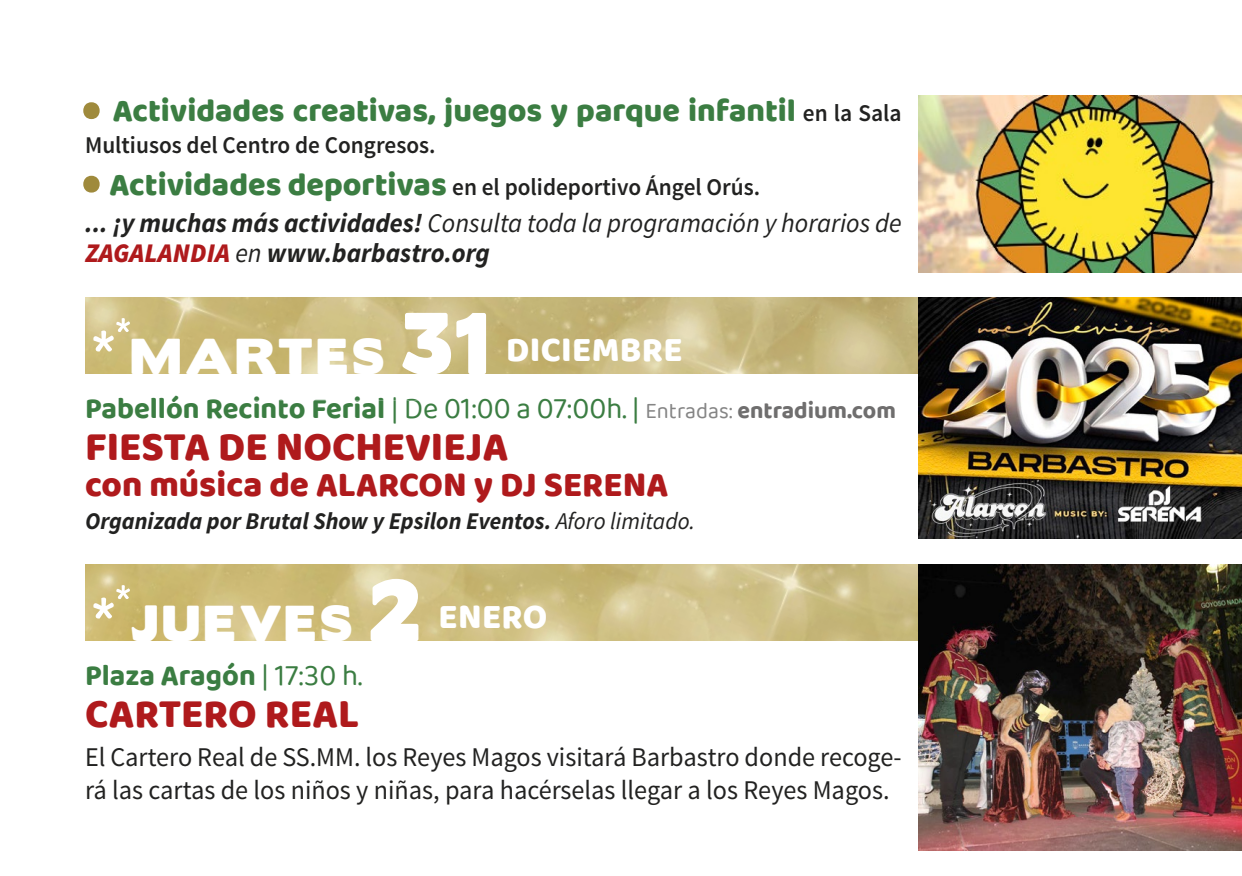
<style>
.page{position:relative;width:1242px;height:876px;background:#fff}
.page>*{position:absolute;margin:0;border:0;box-sizing:border-box;transform-origin:0 0}
.t1{font:45px "Boris Black Bloxx";letter-spacing:.1em;color:#fff}
.t2{font:800 42px "Baloo Tamma 2";color:#af1a1c}
.t3{font:800 36px "Baloo Tamma 2";color:#af1a1c}
.t4{font:800 36px "Baloo Tamma 2";letter-spacing:.01em;color:#fff}
.t5{font:800 33px "Baloo Tamma 2";color:#3b7d42}
.t6{font:700 30px "Baloo Tamma 2";color:#3b7d42}
.t7{font:27px/33px "Source Sans Pro";color:#222221}
.t8{font:italic 700 27px/30px "Source Sans Pro";color:#222221}
.t9{font:600 24px/42px "Source Sans Pro";color:#222221}
.t10{font:italic 700 24px "Source Sans Pro";color:#222221}
.s1{font-family:"Source Sans Pro";font-weight:600;font-size:24px;color:#222221}
.s2{font-family:"Baloo Tamma 2";font-weight:800;font-size:33px;color:#3b7d42}
.s3{font-weight:400}
.s4{font-weight:900;color:#af1a1c}
.s5{font-weight:400;font-size:81px}
.s6{font-family:"Boris Black Bloxx";font-weight:400;font-size:45px}
.s7{font-family:"Boris Black Bloxx";font-weight:400;font-size:78px}
.s8{font-weight:400;font-size:22.5px;color:#858585}
.s9{font-size:24px;color:#6f6e6e}
.s10{font-family:"Baloo Tamma 2";font-size:81px}
.s11{font-size:78px}
</style>
<div class="page">
<img style="left:83px;top:95px;width:1159px;height:756px">
<p class="t5" style="left:85px;top:90px;width:818px"><sup>.</sup> Actividades creativas, juegos y parque infantil <span class="s1">en la Sala</span></p>
<p class="t9" style="left:85px;top:124px;width:676px">Multiusos del Centro de Congresos.<br><sup>.</sup> <span class="s2">Actividades deportivas</span> en el polideportivo Ángel Orús.</p>
<p class="t8" style="left:85px;top:208px;width:818px">... ¡y muchas más actividades! <span class="s3">Consulta toda la programación y horarios de<br></span><span class="s4">ZAGALANDIA</span> <span class="s3">en</span> www.barbastro.org</p>
<h3 class="t4" style="left:92px;top:327px;width:592px"><span class="s5">*</span><sup>*</sup><span class="s6">MARTES</span> <span class="s7">31</span> DICIEMBRE</h3>
<p class="t6" style="left:85px;top:390px;width:812px">Pabellón Recinto Ferial <span class="s3">| De 01:00 a 07:00h. |</span> <span class="s8">Entradas:</span> <span class="s9">entradium.com</span></p>
<h2 class="t2" style="left:85px;top:421px;width:425px">FIESTA DE NOCHEVIEJA</h2>
<h3 class="t3" style="left:85px;top:462px;width:585px">con música de ALARCON y DJ SERENA</h3>
<p class="t10" style="left:85px;top:506px;width:611px">Organizada por Brutal Show y Epsilon Eventos. <span class="s3">Aforo limitado.</span></p>
<h1 class="t1" style="left:92px;top:589px;width:457px"><span class="s10">*</span><sup>*</sup>JUEVES <span class="s11">2</span> <sup>ENERO</sup></h1>
<p class="t6" style="left:85px;top:657px;width:279px">Plaza Aragón <span class="s3">| 17:30 h.</span></p>
<h2 class="t2" style="left:85px;top:688px;width:275px">CARTERO REAL</h2>
<p class="t7" style="left:85px;top:741px;width:818px">El Cartero Real de SS.MM. los Reyes Magos visitará Barbastro donde recoge&shy;rá las cartas de los niños y niñas, para hacérselas llegar a los Reyes Magos.</p>
</div>
